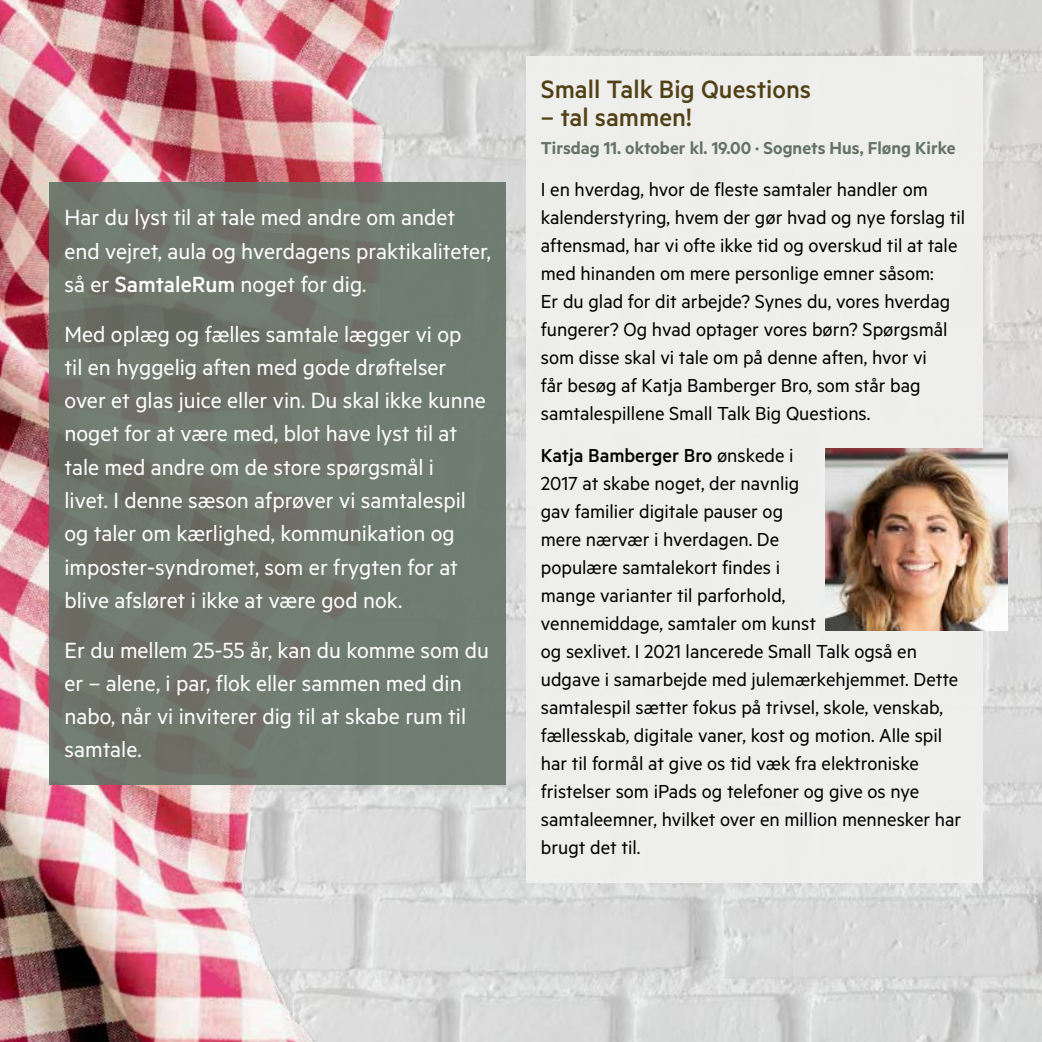
<style>
.page{position:relative;width:1042px;height:1042px;background:#fff}
.page>*{position:absolute;margin:0;border:0;box-sizing:border-box;transform-origin:0 0}
.t1{font:500 28.35px "Metric";color:#534116}
.t2{font:24.68px/33.2px "Metric";color:#fff}
.t3{font:21.18px/28px "Metric";color:#000}
.t4{font:600 19.43px "Metric";color:#647366}
.s1{font-weight:500}
</style>
<div class="page">
<img style="left:797px;top:0;width:245px;height:1042px">
<img style="left:0;top:0;width:797px;height:1042px">
<div style="left:50px;top:182px;width:456px;height:602px;background:linear-gradient(to right,#6f7368,#707e72)"></div>
<div style="left:526px;top:56px;width:456px;height:826px;background:#f0f0ef"></div>
<img style="left:825px;top:448px;width:182px;height:182px">
<p class="t2" style="left:64px;top:200px;width:428px">Har du lyst til at tale med andre om andet end vejret, aula og hverdagens praktikaliteter, så er <span class="s1">SamtaleRum</span> noget for dig.</p>
<p class="t2" style="left:64px;top:316px;width:423px">Med oplæg og fælles samtale lægger vi op<br>til en hyggelig aften med gode drøftelser over et glas juice eller vin. Du skal ikke kunne noget for at være med, blot have lyst til at tale med andre om de store spørgsmål i<br>livet. I denne sæson afprøver vi samtalespil og taler om kærlighed, kommunikation og imposter-syndromet, som er frygten for at blive afsløret i ikke at være god nok.</p>
<p class="t2" style="left:64px;top:632px;width:426px">Er du mellem 25-55 år, kan du komme som du er – alene, i par, flok eller sammen med din nabo, når vi inviterer dig til at skabe rum til samtale.</p>
<h1 class="t1" style="left:541px;top:73px;width:272px">Small Talk Big Questions</h1>
<h1 class="t1" style="left:541px;top:101px;width:152px">– tal sammen!</h1>
<p class="t4" style="left:541px;top:136px;width:416px">Tirsdag 11. oktober kl. 19.00 · Sognets Hus, Fløng Kirke</p>
<p class="t3" style="left:541px;top:175px;width:426px">I en hverdag, hvor de fleste samtaler handler om kalenderstyring, hvem der gør hvad og nye forslag til aftensmad, har vi ofte ikke tid og overskud til at tale med hinanden om mere personlige emner såsom:<br>Er du glad for dit arbejde? Synes du, vores hverdag fungerer? Og hvad optager vores børn? Spørgsmål som disse skal vi tale om på denne aften, hvor vi<br>får besøg af Katja Bamberger Bro, som står bag samtalespillene Small Talk Big Questions.</p>
<p class="t3" style="left:541px;top:441px;width:422px"><span class="s1">Katja Bamberger Bro</span> ønskede i<br>2017 at skabe noget, der navnlig<br>gav familier digitale pauser og<br>mere nærvær i hverdagen. De<br>populære samtalekort findes i<br>mange varianter til parforhold,<br>vennemiddage, samtaler om kunst<br>og sexlivet. I 2021 lancerede Small Talk også en udgave i samarbejde med julemærkehjemmet. Dette samtalespil sætter fokus på trivsel, skole, venskab, fællesskab, digitale vaner, kost og motion. Alle spil har til formål at give os tid væk fra elektroniske fristelser som iPads og telefoner og give os nye samtaleemner, hvilket over en million mennesker har brugt det til.</p>
</div>
